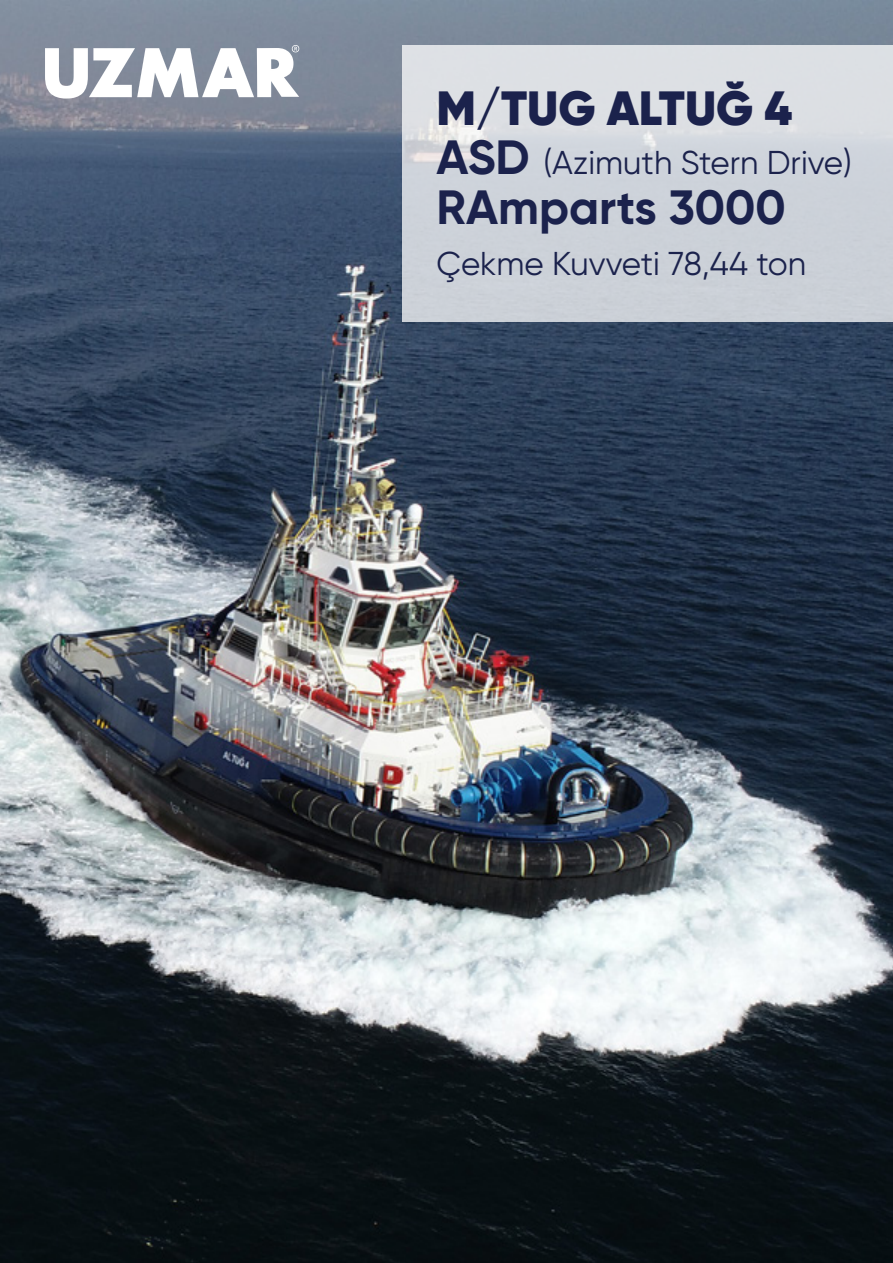
<style>
.page{position:relative;width:893px;height:1263px;background:#fff}
.page>*{position:absolute;margin:0;border:0;box-sizing:border-box;transform-origin:0 0}
.t1{font:700 48px "Gilroy";color:#1b224c}
.t2{font:900 48px "Gilroy";color:#1b224c}
.t3{font:33px "Gilroy";color:#1b224c}
.s1{font-weight:700;font-size:48px}
</style>
<div class="page">
<img style="left:0;top:0;width:893px;height:1263px">
<svg style="left:45px;top:45px;width:254px;height:54px"></svg>
<div style="left:402px;top:45px;width:490px;height:277px;background:linear-gradient(to right,#d4d8dd,#d1d6dc)"></div>
<h1 class="t2" style="left:437px;top:77px;width:357px">M/TUG ALTUĞ 4</h1>
<p class="t3" style="left:437px;top:142px;width:417px"><span class="s1">ASD</span> (Azimuth Stern Drive)</p>
<h1 class="t1" style="left:437px;top:177px;width:351px">RAmparts 3000</h1>
<p class="t3" style="left:437px;top:243px;width:371px">Çekme Kuvveti 78,44 ton</p>
</div>
